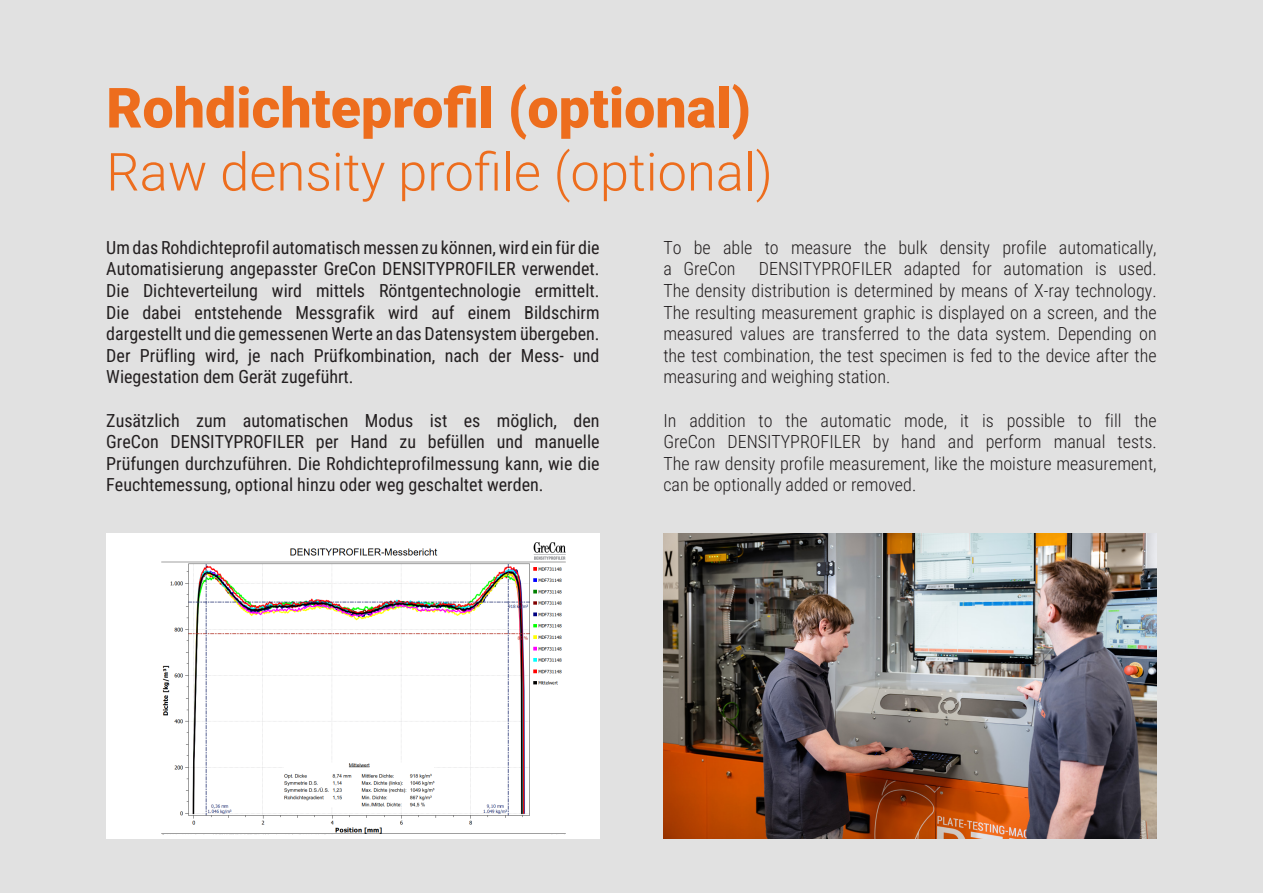
<style>
.page{position:relative;width:1263px;height:893px;background:#e1e1e1}
.page>*{position:absolute;margin:0;border:0;box-sizing:border-box;transform-origin:0 0}
.t1{font:900 55.5px "Roboto";color:#ed6d1d}
.t2{font:300 52.5px "Roboto";color:#ed6d1d}
.t3{font:18px/21.6px "Roboto Condensed";color:#231f20;text-align:justify}
.t4{font:300 18px/21.6px "Roboto Condensed";color:#231f20;text-align:justify}
</style>
<div class="page">
<div style="left:106px;top:534px;width:494px;height:305px;background:#fff"></div>
<img style="left:161px;top:542px;width:405px;height:293px">
<img style="left:663px;top:534px;width:494px;height:305px">
<p class="t1" style="left:106px;top:69px;width:646px">Rohdichteprofil (optional)</p>
<p class="t2" style="left:106px;top:135px;width:668px">Raw density profile (optional)</p>
<p class="t3" style="left:106px;top:236px;width:495px">Um das Rohdichteprofil automatisch messen zu können, wird ein für die Automatisierung angepasster GreCon DENSITYPROFILER verwendet.<br>Die Dichteverteilung wird mittels Röntgentechnologie ermittelt.<br>Die dabei entstehende Messgrafik wird auf einem Bildschirm dargestellt und die gemessenen Werte an das Datensystem übergeben.<br>Der Prüfling wird, je nach Prüfkombination, nach der Mess- und Wiegestation dem Gerät zugeführt.</p>
<p class="t3" style="left:106px;top:409px;width:495px">Zusätzlich zum automatischen Modus ist es möglich, den GreCon DENSITYPROFILER per Hand zu befüllen und manuelle Prüfungen durchzuführen. Die Rohdichteprofilmessung kann, wie die Feuchtemessung, optional hinzu oder weg geschaltet werden.</p>
<p class="t4" style="left:663px;top:236px;width:495px">To be able to measure the bulk density profile automatically, a GreCon</p>
<p class="t4" style="left:663px;top:257px;width:495px;text-indent:95px">DENSITYPROFILER adapted for automation is used.<br>The density distribution is determined by means of X-ray technology.<br>The resulting measurement graphic is displayed on a screen, and the measured values are transferred to the data system. Depending on the test combination, the test specimen is fed to the device after the measuring and weighing station.</p>
<p class="t4" style="left:663px;top:409px;width:495px">In addition to the automatic mode, it is possible to fill the GreCon DENSITYPROFILER by hand and perform manual tests.<br>The raw density profile measurement, like the moisture measurement, can be optionally added or removed.</p>
</div>
